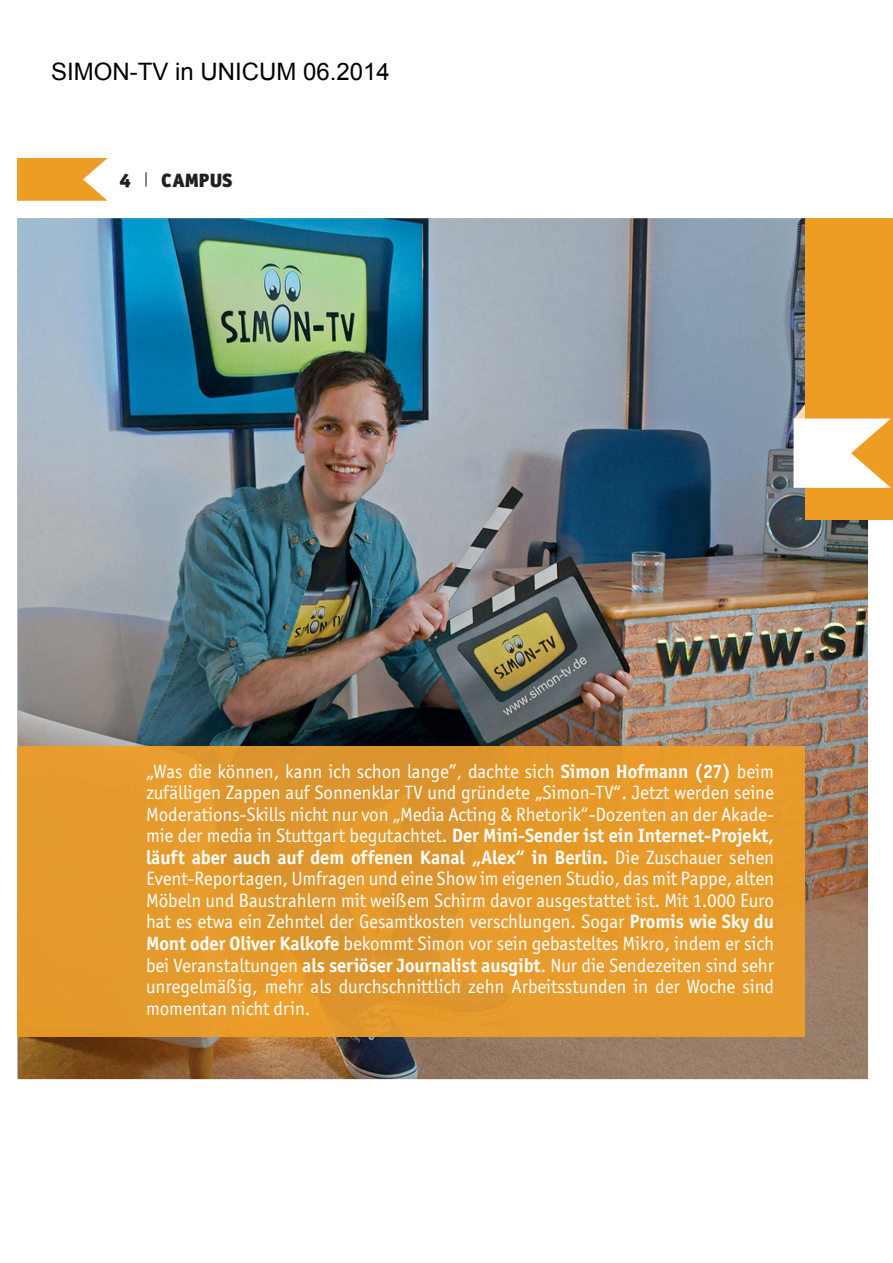
<style>
.page{position:relative;width:893px;height:1263px;background:#fff}
.page>*{position:absolute;margin:0;border:0;box-sizing:border-box;transform-origin:0 0}
.t1{font:24px "Arial";color:#000}
.t2{font:19.35px/21.5px "Officina Sans ITC";letter-spacing:-.005em;color:#fff;text-align:justify}
.t3{font:900 19.35px "Officina Sans ITC";color:#231f20}
.s1{font-weight:700}
</style>
<div class="page">
<img style="left:18px;top:218px;width:850px;height:861px">
<div style="left:805px;top:218px;width:88px;height:302px;background:#ed9d24"></div>
<svg style="left:793px;top:404px;width:98px;height:84px"></svg>
<img style="left:18px;top:747px;width:786px;height:289px">
<svg style="left:18px;top:158px;width:90px;height:43px;background:#efab44"></svg>
<svg style="left:145px;top:172px;width:2px;height:15px"></svg>
<p class="t1" style="left:51px;top:56px;width:340px">SIMON-TV in UNICUM 06.2014</p>
<p class="t3" style="left:120px;top:173px;width:12px">4</p>
<p class="t3" style="left:161px;top:173px;width:73px">CAMPUS</p>
<p class="t2" style="left:146px;top:761px;width:630px">„Was die können, kann ich schon lange”, dachte sich <span class="s1">Simon Hofmann (27)</span> beim zufälligen Zappen auf Sonnenklar TV und gründete „Simon-TV“. Jetzt werden seine Moderations-Skills nicht nur von „Media Acting &amp; Rhetorik“-Dozenten an der Akade&shy;mie der media in Stuttgart begutachtet. <span class="s1">Der Mini-Sender ist ein Internet-Projekt, läuft aber auch auf dem offenen Kanal „Alex“ in Berlin.</span> Die Zuschauer sehen Event-Reportagen, Umfragen und eine Show im eigenen Studio, das mit Pappe, alten Möbeln und Baustrahlern mit weißem Schirm davor ausgestattet ist. Mit 1.000 Euro hat es etwa ein Zehntel der Gesamtkosten verschlungen. Sogar <span class="s1">Promis wie Sky du Mont oder Oliver Kalkofe</span> bekommt Simon vor sein gebasteltes Mikro, indem er sich bei Veranstaltungen <span class="s1">als seriöser Journalist ausgibt</span>. Nur die Sendezeiten sind sehr unregelmäßig, mehr als durchschnittlich zehn Arbeitsstunden in der Woche sind momentan nicht drin.</p>
</div>
